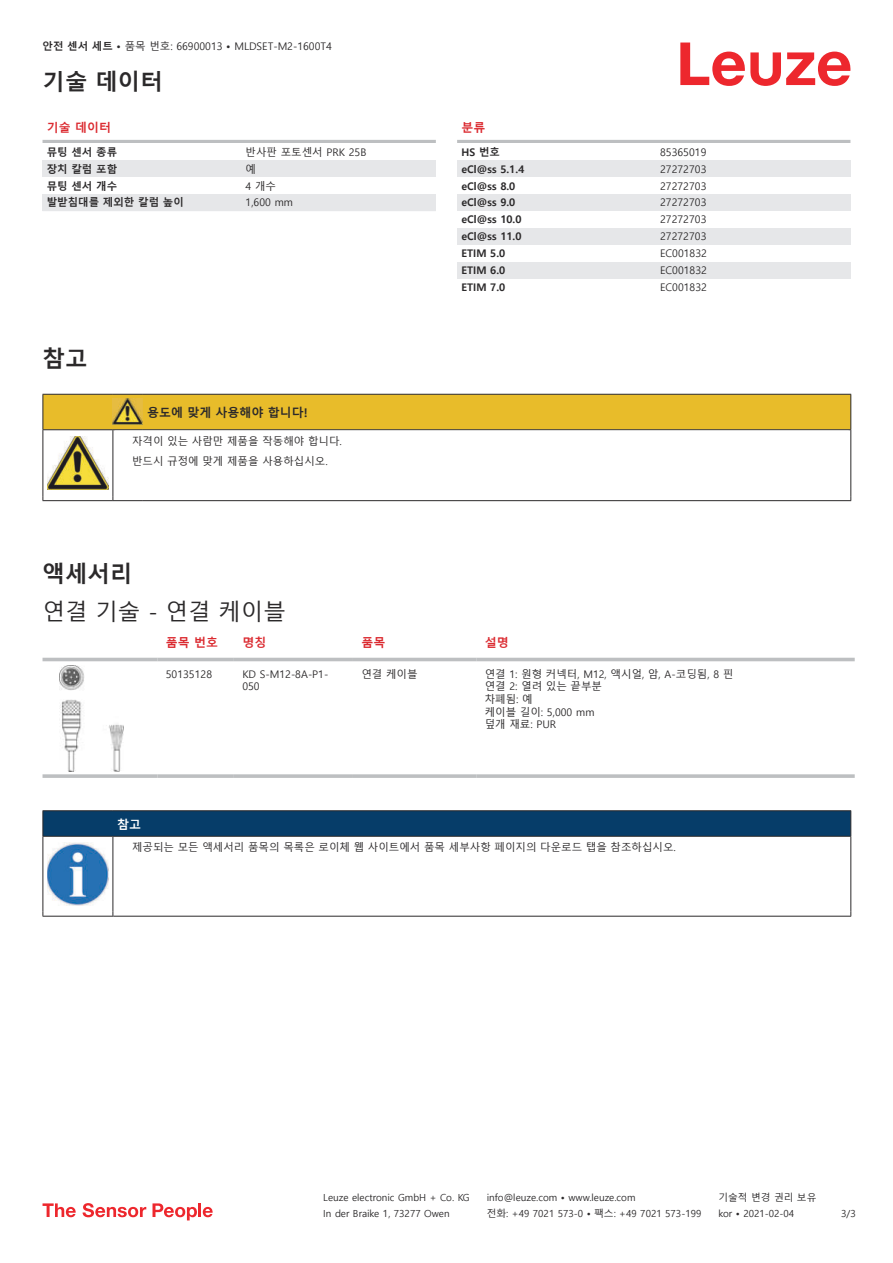
<style>
.page{position:relative;width:893px;height:1263px;background:#fff}
.page>*{position:absolute;margin:0;border:0;box-sizing:border-box;transform-origin:0 0}
.t1{font:700 22.5px "Malgun Gothic";color:#2b292a}
.t2{font:22.5px "Malgun Gothic";color:#2b292a}
.t3{font:700 12px "Malgun Gothic";color:#db2a30}
.t4{font:700 12px "Malgun Gothic";color:#2b292a}
.t5{font:700 12px "Malgun Gothic";color:#fff}
.t6{font:10.5px/12.6px "Malgun Gothic";color:#2b292a}
.t7{font:700 10.5px "Malgun Gothic";color:#2b292a}
.t8{font:9.75px "Malgun Gothic";color:#2b292a}
.s1{font-weight:700}
</style>
<div class="page">
<svg style="left:680px;top:43px;width:170px;height:43px"></svg>
<hr style="left:43px;top:140px;width:393px;height:3px;background:#bdbfc1">
<div style="left:43px;top:160px;width:199px;height:17px;background:#e6e7e9"></div>
<div style="left:242px;top:160px;width:194px;height:17px;background:#e6e7e9"></div>
<div style="left:43px;top:194px;width:199px;height:17px;background:#e6e7e9"></div>
<div style="left:242px;top:194px;width:194px;height:17px;background:#e6e7e9"></div>
<div style="left:43px;top:657px;width:812px;height:5px;background:#eceded"></div>
<hr style="left:43px;top:658px;width:114px;height:3px;background:#bdbfc1">
<hr style="left:157px;top:658px;width:77px;height:3px;background:#bdbfc1">
<hr style="left:234px;top:658px;width:119px;height:3px;background:#bdbfc1">
<hr style="left:353px;top:658px;width:123px;height:3px;background:#bdbfc1">
<hr style="left:476px;top:658px;width:379px;height:3px;background:#bdbfc1">
<svg style="left:43px;top:774px;width:114px;height:4px"></svg>
<svg style="left:157px;top:774px;width:77px;height:4px"></svg>
<svg style="left:234px;top:774px;width:119px;height:4px"></svg>
<svg style="left:353px;top:774px;width:123px;height:4px"></svg>
<svg style="left:476px;top:774px;width:379px;height:4px;background:#c3c5c7"></svg>
<img style="left:59px;top:665px;width:65px;height:107px">
<svg style="left:44px;top:837px;width:806px;height:79px"></svg>
<hr style="left:43px;top:810px;width:70px;height:1px;background:#2b292a">
<hr style="left:43px;top:836px;width:70px;height:1px;background:#2b292a">
<hr style="left:113px;top:810px;width:738px;height:1px;background:#2b292a">
<svg style="left:43px;top:811px;width:808px;height:25px;background:#063c67"></svg>
<hr style="left:113px;top:836px;width:738px;height:1px;background:#2b292a">
<hr style="left:43px;top:837px;width:1px;height:75px;background:#2b292a">
<hr style="left:113px;top:837px;width:1px;height:75px;background:#2b292a">
<hr style="left:850px;top:837px;width:1px;height:75px;background:#2b292a">
<hr style="left:43px;top:916px;width:70px;height:1px;background:#2b292a">
<hr style="left:113px;top:916px;width:738px;height:1px;background:#2b292a">
<img style="left:47px;top:843px;width:61px;height:62px">
<div style="left:115px;top:837px;width:734px;height:20px;background:#fff"></div>
<hr style="left:457px;top:140px;width:393px;height:3px;background:#bdbfc1">
<div style="left:457px;top:160px;width:200px;height:17px;background:#e6e7e9"></div>
<div style="left:657px;top:160px;width:193px;height:17px;background:#e6e7e9"></div>
<div style="left:457px;top:194px;width:200px;height:17px;background:#e6e7e9"></div>
<div style="left:657px;top:194px;width:193px;height:17px;background:#e6e7e9"></div>
<div style="left:457px;top:228px;width:200px;height:17px;background:#e6e7e9"></div>
<div style="left:657px;top:228px;width:193px;height:17px;background:#e6e7e9"></div>
<div style="left:457px;top:262px;width:200px;height:17px;background:#e6e7e9"></div>
<div style="left:657px;top:262px;width:193px;height:17px;background:#e6e7e9"></div>
<svg style="left:43px;top:1203px;width:33px;height:14px"></svg>
<svg style="left:83px;top:1203px;width:63px;height:14px"></svg>
<svg style="left:153px;top:1203px;width:44px;height:17px"></svg>
<hr style="left:198px;top:1203px;width:3px;height:14px;background:#ed272d">
<svg style="left:203px;top:1207px;width:10px;height:10px"></svg>
<hr style="left:43px;top:430px;width:1px;height:66px;background:#2b292a">
<hr style="left:113px;top:430px;width:1px;height:66px;background:#2b292a">
<hr style="left:850px;top:430px;width:1px;height:66px;background:#2b292a">
<hr style="left:43px;top:500px;width:70px;height:1px;background:#2b292a">
<hr style="left:113px;top:500px;width:30px;height:1px;background:#2b292a">
<hr style="left:143px;top:500px;width:708px;height:1px;background:#2b292a">
<img style="left:47px;top:471px;width:61px;height:19px">
<svg style="left:43px;top:394px;width:808px;height:77px"></svg>
<p class="t6" style="left:43px;top:40px;width:291px"><span class="s1">안전 센서 세트 •</span> 품목 번호: 66900013 <span class="s1">•</span> MLDSET-M2-1600T4</p>
<h1 class="t1" style="left:43px;top:69px;width:122px">기술 데이터</h1>
<p class="t3" style="left:47px;top:121px;width:66px">기술 데이터</p>
<p class="t7" style="left:47px;top:146px;width:72px">뮤팅 센서 종류</p>
<p class="t6" style="left:246px;top:146px;width:122px">반사판 포토센서 PRK 25B</p>
<p class="t7" style="left:47px;top:163px;width:72px">장치 칼럼 포함</p>
<p class="t6" style="left:246px;top:163px;width:12px">예</p>
<p class="t7" style="left:47px;top:179px;width:72px">뮤팅 센서 개수</p>
<p class="t6" style="left:246px;top:180px;width:32px">4 개수</p>
<p class="t7" style="left:47px;top:196px;width:139px">발받침대를 제외한 칼럼 높이</p>
<p class="t6" style="left:246px;top:197px;width:49px">1,600 mm</p>
<h1 class="t1" style="left:43px;top:346px;width:46px">참고</h1>
<p class="t4" style="left:147px;top:406px;width:162px">용도에 맞게 사용해야 합니다!</p>
<p class="t6" style="left:132px;top:431px;width:211px;line-height:20.2px">자격이 있는 사람만 제품을 작동해야 합니다. 반드시 규정에 맞게 제품을 사용하십시오.</p>
<p class="t3" style="left:461px;top:121px;width:25px">분류</p>
<p class="t7" style="left:461px;top:146px;width:40px">HS 번호</p>
<p class="t6" style="left:660px;top:146px;width:48px">85365019</p>
<p class="t7" style="left:461px;top:163px;width:64px">eCl@ss 5.1.4</p>
<p class="t6" style="left:660px;top:163px;width:48px">27272703</p>
<p class="t7" style="left:461px;top:179px;width:55px">eCl@ss 8.0</p>
<p class="t6" style="left:660px;top:180px;width:48px">27272703</p>
<p class="t7" style="left:461px;top:196px;width:55px">eCl@ss 9.0</p>
<p class="t6" style="left:660px;top:197px;width:48px">27272703</p>
<p class="t7" style="left:461px;top:213px;width:62px">eCl@ss 10.0</p>
<p class="t6" style="left:660px;top:213px;width:48px">27272703</p>
<p class="t7" style="left:461px;top:230px;width:62px">eCl@ss 11.0</p>
<p class="t6" style="left:660px;top:230px;width:48px">27272703</p>
<p class="t7" style="left:461px;top:247px;width:45px">ETIM 5.0</p>
<p class="t6" style="left:660px;top:247px;width:48px">EC001832</p>
<p class="t7" style="left:461px;top:264px;width:45px">ETIM 6.0</p>
<p class="t6" style="left:660px;top:264px;width:48px">EC001832</p>
<p class="t7" style="left:461px;top:281px;width:45px">ETIM 7.0</p>
<p class="t6" style="left:660px;top:281px;width:48px">EC001832</p>
<h1 class="t1" style="left:43px;top:560px;width:91px">액세서리</h1>
<h1 class="t2" style="left:43px;top:599px;width:245px">연결 기술 - 연결 케이블</h1>
<p class="t3" style="left:166px;top:635px;width:54px">품목 번호</p>
<p class="t3" style="left:242px;top:635px;width:25px">명칭</p>
<p class="t3" style="left:361px;top:635px;width:25px">품목</p>
<p class="t3" style="left:485px;top:635px;width:25px">설명</p>
<p class="t6" style="left:166px;top:668px;width:48px">50135128</p>
<p class="t6" style="left:242px;top:668px;width:88px">KD S-M12-8A-P1-<br>050</p>
<p class="t6" style="left:361px;top:668px;width:58px">연결 케이블</p>
<p class="t6" style="left:485px;top:668px;width:250px">연결 1: 원형 커넥터, M12, 액시얼, 암, A-코딩됨, 8 핀 연결 2: 열려 있는 끝부분<br>차폐됨: 예<br>케이블 길이: 5,000 mm<br>덮개 재료: PUR</p>
<p class="t5" style="left:117px;top:817px;width:25px">참고</p>
<p class="t6" style="left:132px;top:841px;width:545px">제공되는 모든 액세서리 품목의 목록은 로이체 웹 사이트에서 품목 세부사항 페이지의 다운로드 탭을 참조하십시오.</p>
<p class="t8" style="left:323px;top:1192px;width:148px">Leuze electronic GmbH + Co. KG</p>
<p class="t8" style="left:487px;top:1192px;width:150px">info@leuze.com • www.leuze.com</p>
<p class="t8" style="left:718px;top:1192px;width:100px">기술적 변경 권리 보유</p>
<p class="t8" style="left:323px;top:1208px;width:128px">In der Braike 1, 73277 Owen</p>
<p class="t8" style="left:487px;top:1208px;width:216px">전화: +49 7021 573-0 • 팩스: +49 7021 573-199</p>
<p class="t8" style="left:718px;top:1208px;width:77px">kor • 2021-02-04</p>
<p class="t8" style="left:841px;top:1208px;width:16px">3 /3</p>
</div>
